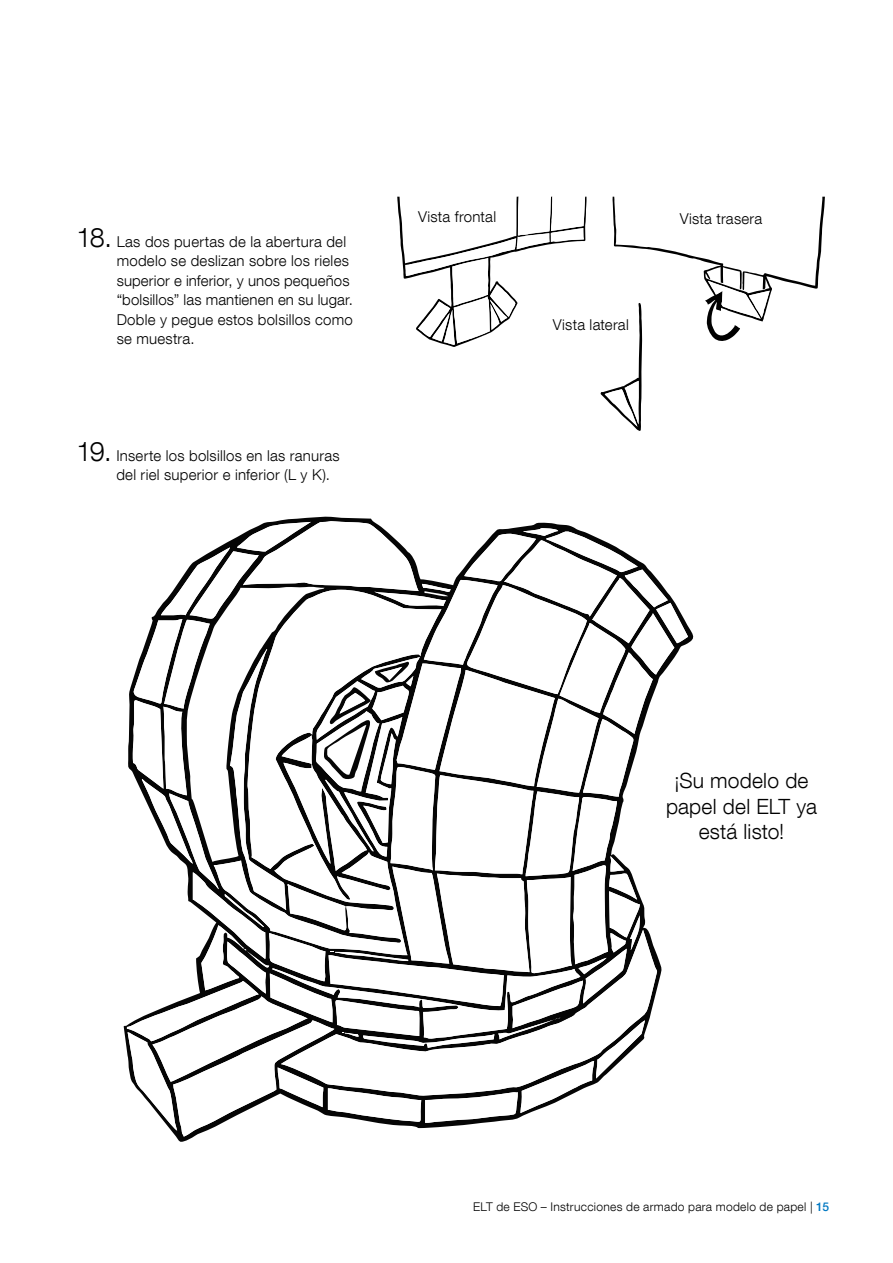
<style>
.page{position:relative;width:893px;height:1263px;background:#fff}
.page>*{position:absolute;margin:0;border:0;box-sizing:border-box;transform-origin:0 0}
.t1{font:300 21px/25.2px "Helvetica Neue LT Com";letter-spacing:.01em;color:#000;text-align:center}
.t2{font:300 15px/19.5px "Helvetica Neue LT Com";letter-spacing:.015em;color:#000}
.t3{font:300 12px "Helvetica Neue LT Com";letter-spacing:.025em;color:#000}
.s1{font-size:27px}
.s2{font-weight:500;color:#0078c2}
</style>
<div class="page">
<svg style="left:127px;top:521px;width:561px;height:615px"></svg>
<svg style="left:397px;top:197px;width:189px;height:150px"></svg>
<svg style="left:600px;top:197px;width:225px;height:234px"></svg>
<p class="t2" style="left:117px;top:231px;width:238px;text-indent:-40px"><span class="s1">18.</span> Las dos puertas de la abertura del modelo se deslizan sobre los rieles superior e inferior, y unos pequeños “bolsillos” las mantienen en su lugar.<br>Doble y pegue estos bolsillos como se muestra.</p>
<p class="t2" style="left:116px;top:445px;width:225px;text-indent:-40px"><span class="s1">19.</span> Inserte los bolsillos en las ranuras del riel superior e inferior (L y K).</p>
<p class="t2" style="left:418px;top:206px;width:79px">Vista frontal</p>
<p class="t2" style="left:680px;top:209px;width:84px">Vista trasera</p>
<p class="t2" style="left:553px;top:314px;width:77px">Vista lateral</p>
<p class="t1" style="left:666px;top:768px;width:152px">¡Su modelo de papel del ELT ya está listo!</p>
<p class="t3" style="left:473px;top:1199px;width:358px">ELT de ESO – Instrucciones de armado para modelo de papel | <span class="s2">15</span></p>
</div>
